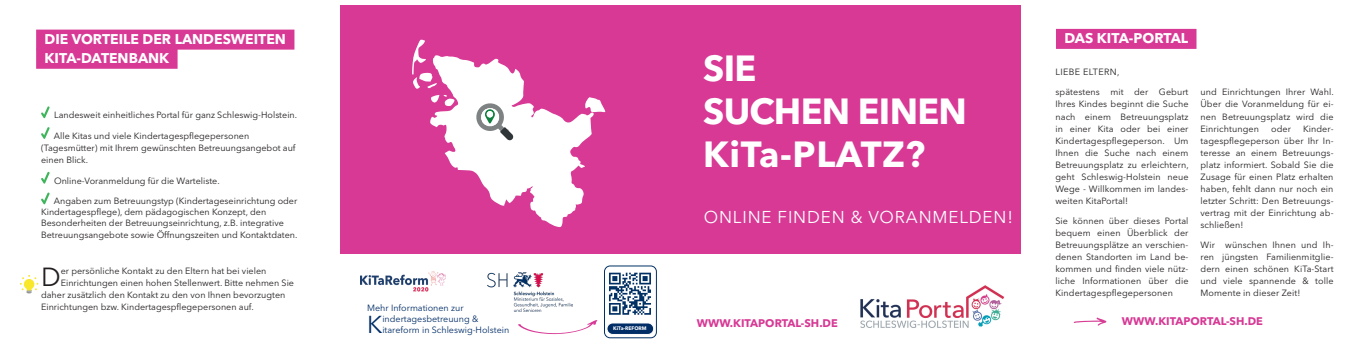
<style>
.page{position:relative;width:1361px;height:352px;background:#fff}
.page>*{position:absolute;margin:0;border:0;box-sizing:border-box;transform-origin:0 0}
.t1{font:700 36px "Avenir Next LT Pro";letter-spacing:-.02em;color:#fff}
.t2{font:700 36px "Avenir Next LT Pro";letter-spacing:.02em;color:#fff}
.Text_Normal{font:25.9px "Avenir Next LT Pro";color:#231f20}
.karte_hinten{font:24.3px "Avenir Next LT Pro";color:#002d66}
.t3{font:17px "Avenir Next LT Pro";letter-spacing:.05em;color:#fff}
.Absatzformat_7{font:700 14px "Avenir Next LT Pro";color:#fff}
.lila_hinterlegt{font:700 14px "Avenir Next LT Pro";color:#fff}
.untertitel{font:700 11px "Avenir Next LT Pro";color:#d73995}
.Text_Normal-2{font:9px/12px "Avenir Next LT Pro";color:#231f20;text-align:justify}
.karte_hinten-2{font:9px/10.8px "Avenir Next LT Pro";color:#002d66}
.Text_Normal-3{font:9px "Avenir Next LT Pro";letter-spacing:.04em;color:#231f20}
.Absatzformat_3{font:700 5.1px "Avenir Next LT Pro";color:#fff}
</style>
<div class="page">
<img style="left:860px;top:285px;width:145px;height:43px">
<div style="left:340px;top:6px;width:680px;height:248px;background:#d73995"></div>
<div style="left:36px;top:30px;width:258px;height:20px;background:#d73995"></div>
<div style="left:36px;top:49px;width:142px;height:20px;background:#d73995"></div>
<svg style="left:41px;top:106px;width:9px;height:12px"></svg>
<svg style="left:41px;top:127px;width:9px;height:12px"></svg>
<svg style="left:41px;top:171px;width:9px;height:12px"></svg>
<svg style="left:41px;top:192px;width:9px;height:12px"></svg>
<svg style="left:412px;top:40px;width:193px;height:187px"></svg>
<svg style="left:1073px;top:317px;width:33px;height:8px"></svg>
<svg style="left:475px;top:102px;width:38px;height:38px"></svg>
<svg style="left:518px;top:320px;width:79px;height:14px"></svg>
<svg style="left:20px;top:275px;width:18px;height:18px"></svg>
<div style="left:1056px;top:29px;width:140px;height:20px;background:#d73995"></div>
<img style="left:488px;top:272px;width:85px;height:39px">
<svg style="left:609px;top:314px;width:42px;height:1px"></svg>
<svg style="left:609px;top:272px;width:42px;height:42px"></svg>
<div style="left:607px;top:323px;width:47px;height:11px;background:#002d66;border-radius:6px"></div>
<div style="left:606px;top:322px;width:48px;height:12px;border:1px solid #fff;border-radius:6px"></div>
<div style="left:604px;top:265px;width:53px;height:73px;border:1px solid #003064;border-radius:6px"></div>
<img style="left:361px;top:271px;width:85px;height:21px">
<p class="Absatzformat_7" style="left:45px;top:30px;width:243px">DIE VORTEILE DER LANDESWEITEN</p>
<p class="lila_hinterlegt" style="left:45px;top:50px;width:126px">KITA-DATENBANK</p>
<p class="Text_Normal-2" style="left:54px;top:109px;width:245px">Landesweit einheitliches Portal für ganz Schleswig-Holstein.</p>
<p class="Text_Normal-2" style="left:41px;top:130px;width:256px;text-align:left;text-indent:13px">Alle Kitas und viele Kindertagespflegepersonen (Tagesmütter) mit Ihrem gewünschten Betreuungsangebot auf einen Blick.</p>
<p class="Text_Normal-2" style="left:54px;top:174px;width:167px">Online-Voranmeldung für die Warteliste.</p>
<p class="Text_Normal-2" style="left:41px;top:195px;width:258px;line-height:11px;text-align:left;text-indent:13px">Angaben zum Betreuungstyp (Kindertageseinrichtung oder<br>Kindertagespflege), dem pädagogischen Konzept, den<br>Besonderheiten der Betreuungseinrichtung, z.B. integrative</p>
<p class="Text_Normal-2" style="left:41px;top:229px;width:258px">Betreuungsangebote sowie Öffnungszeiten und Kontaktdaten.</p>
<p class="Text_Normal" style="left:41px;top:261px;width:21px">D</p>
<p class="Text_Normal-2" style="left:61px;top:264px;width:207px">er persönliche Kontakt zu den Eltern hat bei vielen</p>
<p class="Text_Normal-2" style="left:41px;top:276px;width:254px;text-align:left;text-indent:20px">Einrichtungen einen hohen Stellenwert. Bitte nehmen Sie daher zusätzlich den Kontakt zu den von Ihnen bevorzugten<br>Einrichtungen bzw. Kindertagespflegepersonen auf.</p>
<p class="karte_hinten-2" style="left:367px;top:302px;width:98px">Mehr Informationen zur</p>
<p class="karte_hinten" style="left:367px;top:309px;width:17px">K</p>
<p class="karte_hinten-2" style="left:382px;top:313px;width:128px">indertagesbetreuung &amp; itareform in Schleswig-Holstein</p>
<p class="Absatzformat_3" style="left:613px;top:325px;width:35px">KiTa-REFORM</p>
<p class="t1" style="left:703px;top:46px;width:55px">SIE</p>
<p class="t1" style="left:703px;top:89px;width:265px">SUCHEN EINEN</p>
<p class="t2" style="left:703px;top:132px;width:224px">KiTa-PLATZ?</p>
<p class="t3" style="left:704px;top:207px;width:311px">ONLINE FINDEN &amp; VORANMELDEN!</p>
<p class="untertitel" style="left:697px;top:316px;width:143px">WWW.KITAPORTAL-SH.DE</p>
<p class="Absatzformat_7" style="left:1064px;top:30px;width:125px">DAS KITA-PORTAL</p>
<p class="Text_Normal-3" style="left:1055px;top:66px;width:65px">LIEBE ELTERN,</p>
<p class="Text_Normal-2" style="left:1055px;top:86px;width:135px">spätestens mit der Geburt Ihres Kindes beginnt die Suche nach einem Betreuungsplatz in einer Kita oder bei einer Kindertagespflegeperson. Um Ihnen die Suche nach einem Betreuungsplatz zu erleichtern, geht Schleswig-Holstein neue Wege - Willkommen im landes&shy;weiten KitaPortal!</p>
<p class="Text_Normal-2" style="left:1055px;top:215px;width:135px">Sie können über dieses Portal bequem einen Überblick der Betreuungsplätze an verschien&shy;denen Standorten im Land be&shy;kommen und finden viele nütz&shy;liche Informationen über die Kindertagespflegepersonen</p>
<p class="Text_Normal-2" style="left:1200px;top:86px;width:135px">und Einrichtungen Ihrer Wahl.<br>Über die Voranmeldung für ei&shy;nen Betreuungsplatz wird die Einrichtungen</p>
<p class="Text_Normal-2" style="left:1200px;top:122px;width:135px;text-indent:103px">Kinder&shy;tagespflegeperson über Ihr In&shy;teresse an einem Betreuungs&shy;platz informiert. Sobald Sie die Zusage für einen Platz erhalten haben, fehlt dann nur noch ein letzter Schritt: Den Betreuungs&shy;vertrag mit der Einrichtung ab&shy;schließen!</p>
<p class="Text_Normal-2" style="left:1200px;top:239px;width:135px">Wir wünschen Ihnen und Ih&shy;ren jüngsten Familienmitglie&shy;dern einen schönen KiTa-Start und viele spannende &amp; tolle Momente in dieser Zeit!</p>
<p class="Text_Normal-2" style="left:1271px;top:122px;width:21px">oder</p>
<p class="untertitel" style="left:1122px;top:314px;width:143px">WWW.KITAPORTAL-SH.DE</p>
</div>
